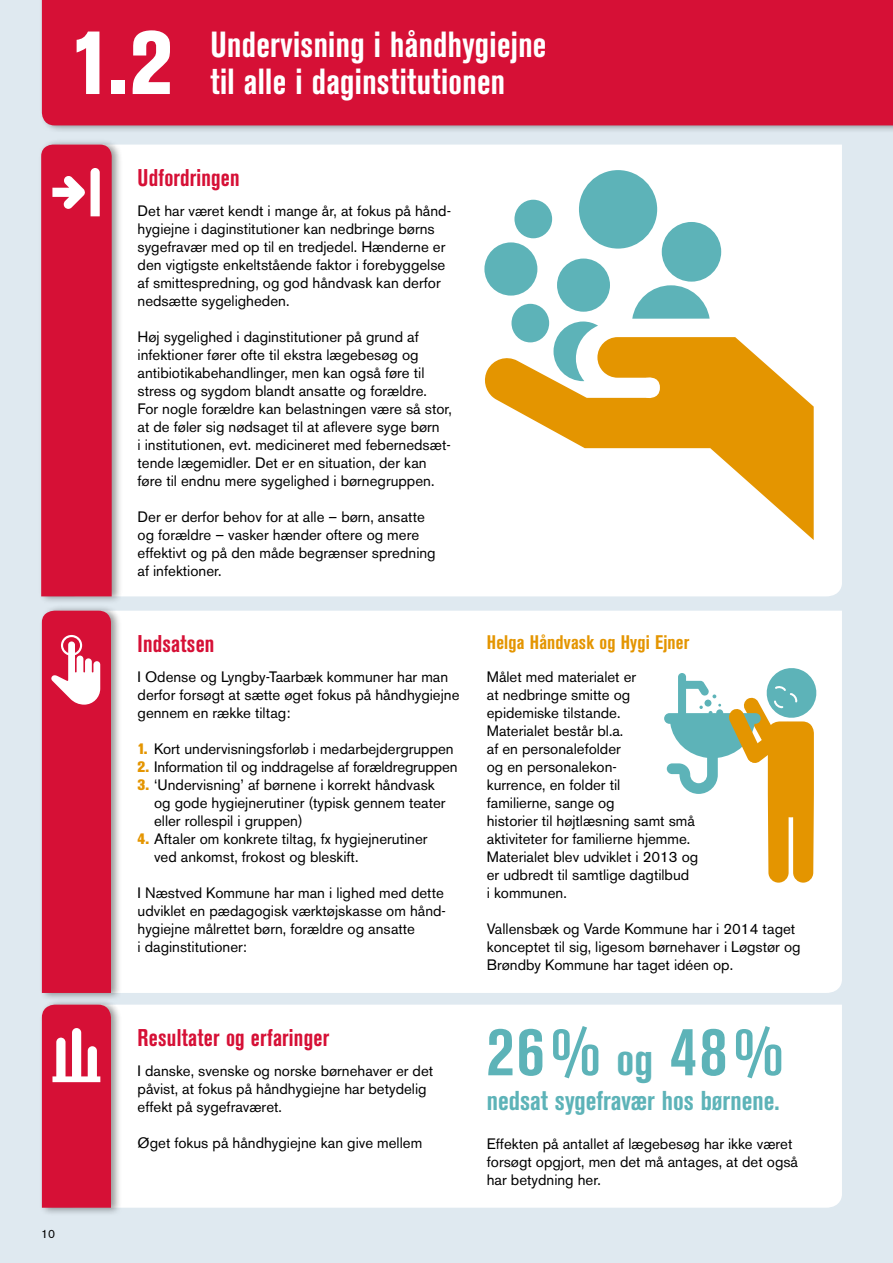
<style>
.page{position:relative;width:893px;height:1263px;background:#dfe9f0}
.page>*{position:absolute;margin:0;border:0;box-sizing:border-box;transform-origin:0 0}
.t1{font:800 condensed 88.5px "Akzidenz Grotesk BE";color:#fff}
.t2{font:700 condensed 69px "Akzidenz Grotesk BE";color:#5db3b8}
.t3{font:700 condensed 36px "Akzidenz Grotesk BE";letter-spacing:.01em;color:#fff;scale:.95 1}
.t4{font:700 condensed 27px "Akzidenz Grotesk BE";color:#5db3b8}
.t5{font:700 condensed 24px "Akzidenz Grotesk BE";letter-spacing:.01em;color:#d61036;scale:.95 1}
.t6{font:700 condensed 19.5px "Akzidenz Grotesk BE";letter-spacing:.01em;color:#e49500}
.t7{font:15px/18px "Akzidenz Grotesk BE";color:#000}
.t8{font:12px "Akzidenz Grotesk BE";color:#000}
.s1{font-weight:800;color:#e49500}
.s2{font-size:45px}
</style>
<div class="page">
<div style="left:122px;top:1005px;width:720px;height:203px;background:#fff"></div>
<div style="left:39px;top:998px;width:83px;height:218px;background:#000;opacity:.4"></div>
<div style="left:39px;top:0;width:854px;height:133px;background:#000;opacity:.4"></div>
<div style="left:42px;top:0;width:851px;height:125px;background:#d61036"></div>
<div style="left:123px;top:145px;width:719px;height:451px;background:#fff"></div>
<div style="left:38px;top:138px;width:85px;height:467px;background:#000;opacity:.4"></div>
<div style="left:41px;top:145px;width:71px;height:451px;background:#d61036"></div>
<svg style="left:42px;top:1005px;width:69px;height:203px;background:#d9284a"></svg>
<div style="left:662px;top:222px;width:59px;height:60px;background:#5db3b8;border-radius:50%"></div>
<svg style="left:553px;top:321px;width:45px;height:16px"></svg>
<div style="left:579px;top:170px;width:78px;height:79px;background:#5db3b8;border-radius:50%"></div>
<svg style="left:632px;top:285px;width:78px;height:34px;background:#88c7ca"></svg>
<svg style="left:483px;top:337px;width:331px;height:203px;background:#f0ce8c"></svg>
<div style="left:484px;top:242px;width:53px;height:54px;background:#5db3b8;border-radius:50%"></div>
<div style="left:557px;top:259px;width:53px;height:53px;background:#5db3b8;border-radius:50%"></div>
<div style="left:514px;top:200px;width:38px;height:38px;background:#5db3b8;border-radius:50%"></div>
<div style="left:511px;top:304px;width:38px;height:38px;background:#5db3b8;border-radius:50%"></div>
<div style="left:122px;top:611px;width:720px;height:382px;background:#fff"></div>
<div style="left:39px;top:604px;width:83px;height:397px;background:#000;opacity:.4"></div>
<svg style="left:42px;top:611px;width:69px;height:382px;background:#d81f43"></svg>
<svg style="left:664px;top:665px;width:156px;height:218px;background:#dbd6b2"></svg>
<h1 class="t1" style="left:69px;top:12px;width:106px">1.2</h1>
<h1 class="t1" style="left:129px;top:12px;width:46px">1</h1>
<h3 class="t3" style="left:210px;top:24px;width:355px">Undervisning i håndhygiejne</h3>
<h3 class="t3" style="left:201px;top:24px;width:60px">Xxxx</h3>
<h3 class="t3" style="left:210px;top:61px;width:312px">til alle i daginstitutionen</h3>
<h3 class="t3" style="left:201px;top:61px;width:43px">xxx</h3>
<p class="t8" style="left:41px;top:1226px;width:15px">10</p>
<h3 class="t5" style="left:138px;top:164px;width:109px">Udfordringen</h3>
<p class="t7" style="left:138px;top:202px;width:315px">Det har været kendt i mange år, at fokus på hånd&shy;hygiejne i daginstitutioner kan nedbringe børns sygefravær med op til en tredjedel. Hænderne er den vigtigste enkeltstående faktor i forebyggelse af smittespredning, og god håndvask kan derfor nedsætte sygeligheden.</p>
<p class="t7" style="left:138px;top:328px;width:316px">Høj sygelighed i daginstitutioner på grund af infektioner fører ofte til ekstra lægebesøg og antibiotikabehandlinger, men kan også føre til stress og sygdom blandt ansatte og forældre.<br>For nogle forældre kan belastningen være så stor, at de føler sig nødsaget til at aflevere syge børn<br>i institutionen, evt. medicineret med febernedsæt&shy;tende lægemidler. Det er en situation, der kan føre til endnu mere sygelighed i børnegruppen.</p>
<p class="t7" style="left:138px;top:508px;width:300px">Der er derfor behov for at alle – børn, ansatte og forældre – vasker hænder oftere og mere effektivt og på den måde begrænser spredning af infektioner.</p>
<h3 class="t5" style="left:138px;top:630px;width:82px">Indsatsen</h3>
<p class="t7" style="left:138px;top:668px;width:323px">I Odense og Lyngby-Taarbæk kommuner har man derfor forsøgt at sætte øget fokus på håndhygiejne gennem en række tiltag:</p>
<p class="t7" style="left:138px;top:740px;width:318px"><span class="s1">1.</span> Kort undervisningsforløb i medarbejdergruppen</p>
<p class="t7" style="left:138px;top:758px;width:321px"><span class="s1">2.</span> Information til og inddragelse af forældregruppen</p>
<p class="t7" style="left:154px;top:776px;width:293px;text-indent:-16px"><span class="s1">3.</span> ‘Undervisning’ af børnene i korrekt håndvask og gode hygiejnerutiner (typisk gennem teater eller rollespil i gruppen)</p>
<p class="t7" style="left:154px;top:830px;width:275px;text-indent:-16px"><span class="s1">4.</span> Aftaler om konkrete tiltag, fx hygiejnerutiner ved ankomst, frokost og bleskift.</p>
<p class="t7" style="left:138px;top:884px;width:310px">I Næstved Kommune har man i lighed med dette udviklet en pædagogisk værktøjskasse om hånd&shy;hygiejne målrettet børn, forældre og ansatte<br>i daginstitutioner:</p>
<h3 class="t5" style="left:138px;top:1024px;width:203px">Resultater og erfaringer</h3>
<p class="t7" style="left:138px;top:1062px;width:297px">I danske, svenske og norske børnehaver er det påvist, at fokus på håndhygiejne har betydelig effekt på sygefraværet.</p>
<p class="t7" style="left:138px;top:1134px;width:286px">Øget fokus på håndhygiejne kan give mellem</p>
<h3 class="t6" style="left:487px;top:631px;width:204px">Helga Håndvask og Hygi Ejner</h3>
<p class="t7" style="left:487px;top:667px;width:213px">Målet med materialet er<br>at nedbringe smitte og epidemiske tilstande.<br>Materialet består bl.a.<br>af en personalefolder<br>og en personalekon-<br>kurrence, en folder til<br>familierne, sange og<br>historier til højtlæsning samt små aktiviteter for familierne hjemme.<br>Materialet blev udviklet i 2013 og er udbredt til samtlige dagtilbud<br>i kommunen.</p>
<p class="t7" style="left:487px;top:919px;width:315px">Vallensbæk og Varde Kommune har i 2014 taget konceptet til sig, ligesom børnehaver i Løgstør og<br>Brøndby Kommune har taget idéen op.</p>
<h2 class="t2" style="left:487px;top:1012px;width:298px">26 % <span class="s2">og</span> 48 %</h2>
<h3 class="t4" style="left:487px;top:1085px;width:294px">nedsat sygefravær hos børnene.</h3>
<p class="t7" style="left:487px;top:1134px;width:313px">Effekten på antallet af lægebesøg har ikke været forsøgt opgjort, men det må antages, at det også har betydning her.</p>
</div>
